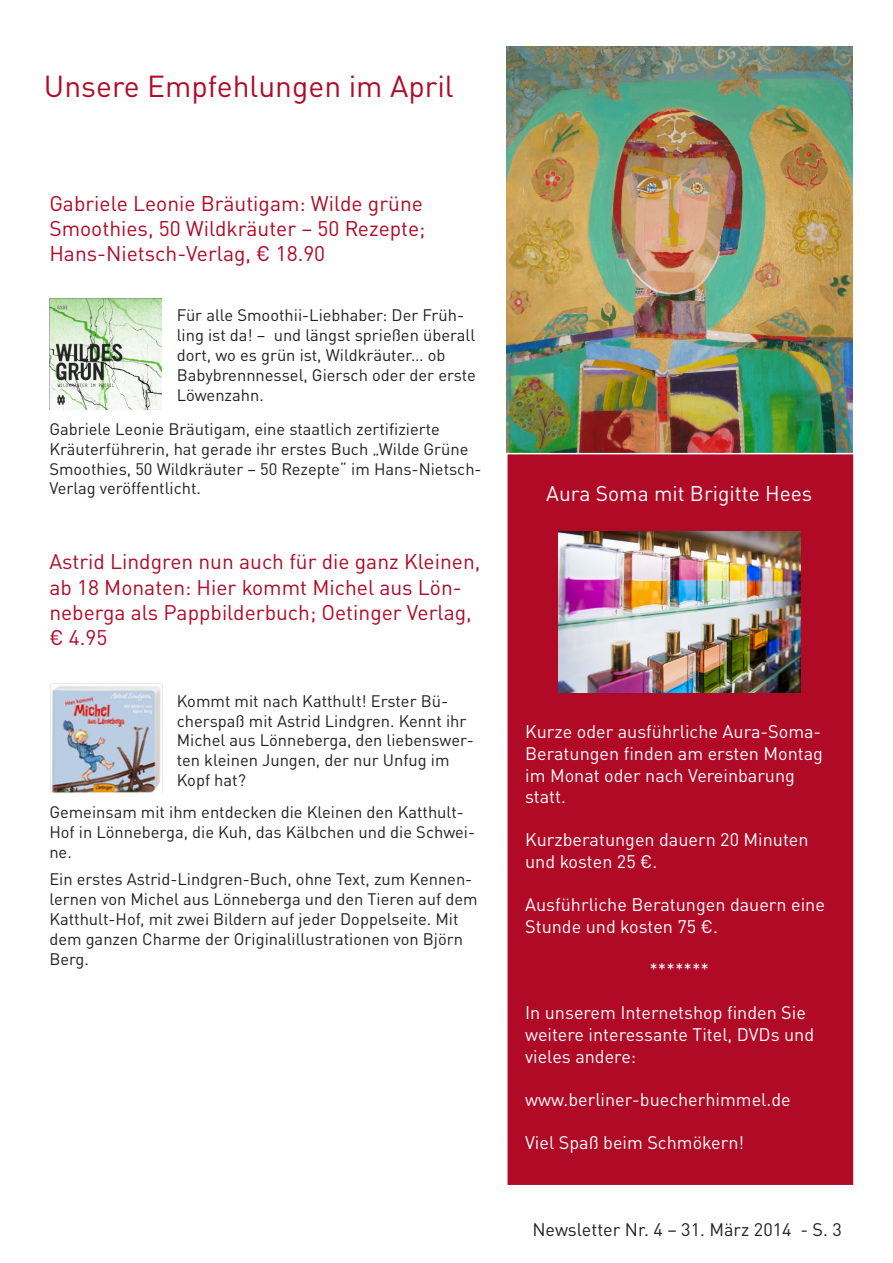
<style>
.page{position:relative;width:893px;height:1263px;background:#fff}
.page>*{position:absolute;margin:0;border:0;box-sizing:border-box;transform-origin:0 0}
.t1{font:30px "DINOT";color:#b00a27}
.t2{font:21px/25.2px "DINOT";color:#b00a27}
.t3{font:21px "DINOT";color:#fff}
.t4{font:18px/21.6px "DINOT";color:#fff}
.t5{font:18px "DINOT";color:#231f20}
.t6{font:16.5px/19.8px "DINOT";color:#231f20}
</style>
<div class="page">
<img style="left:506px;top:47px;width:347px;height:406px">
<div style="left:506px;top:453px;width:349px;height:733px;background:#b00a27;border:2px solid #fff"></div>
<img style="left:49px;top:298px;width:112px;height:112px">
<img style="left:51px;top:683px;width:111px;height:111px">
<img style="left:558px;top:531px;width:242px;height:162px">
<h1 class="t1" style="left:44px;top:68px;width:411px">Unsere Empfehlungen im April</h1>
<p class="t2" style="left:49px;top:190px;width:378px">Gabriele Leonie Bräutigam: Wilde grüne<br>Smoothies, 50 Wildkräuter – 50 Rezepte;<br>Hans-Nietsch-Verlag, € 18.90</p>
<p class="t6" style="left:177px;top:305px;width:301px">Für alle Smoothii-Liebhaber: Der Früh&shy;ling ist da! – und längst sprießen überall dort, wo es grün ist, Wildkräuter… ob Babybrennnessel, Giersch oder der erste Löwenzahn.</p>
<p class="t6" style="left:49px;top:419px;width:434px">Gabriele Leonie Bräutigam, eine staatlich zertifizierte Kräuterführerin, hat gerade ihr erstes Buch „Wilde Grüne Smoothies, 50 Wildkräuter – 50 Rezepte“ im Hans-Nietsch-Verlag veröffentlicht.</p>
<p class="t2" style="left:49px;top:549px;width:432px">Astrid Lindgren nun auch für die ganz Kleinen, ab 18 Monaten: Hier kommt Michel aus Lön&shy;neberga als Pappbilderbuch; Oetinger Verlag, € 4.95</p>
<p class="t6" style="left:177px;top:691px;width:299px">Kommt mit nach Katthult! Erster Bü&shy;cherspaß mit Astrid Lindgren. Kennt ihr<br>Michel aus Lönneberga, den liebenswer&shy;ten kleinen Jungen, der nur Unfug im<br>Kopf hat?</p>
<p class="t6" style="left:49px;top:802px;width:427px">Gemeinsam mit ihm entdecken die Kleinen den Katthult-<br>Hof in Lönneberga, die Kuh, das Kälbchen und die Schwei&shy;ne.</p>
<p class="t6" style="left:49px;top:869px;width:430px">Ein erstes Astrid-Lindgren-Buch, ohne Text, zum Kennen&shy;lernen von Michel aus Lönneberga und den Tieren auf dem Katthult-Hof, mit zwei Bildern auf jeder Doppelseite. Mit dem ganzen Charme der Originalillustrationen von Björn Berg.</p>
<p class="t3" style="left:546px;top:480px;width:268px">Aura Soma mit Brigitte Hees</p>
<p class="t4" style="left:525px;top:721px;width:299px">Kurze oder ausführliche Aura-Soma-<br>Beratungen finden am ersten Montag im Monat oder nach Vereinbarung statt.</p>
<p class="t4" style="left:525px;top:829px;width:285px">Kurzberatungen dauern 20 Minuten und kosten 25 €.</p>
<p class="t4" style="left:525px;top:894px;width:301px">Ausführliche Beratungen dauern eine<br>Stunde und kosten 75 €.</p>
<p class="t4" style="left:649px;top:958px;width:61px">*******</p>
<p class="t4" style="left:525px;top:1002px;width:291px">In unserem Internetshop finden Sie weitere interessante Titel, DVDs und vieles andere:</p>
<p class="t4" style="left:525px;top:1088px;width:267px">www.berliner-buecherhimmel.de</p>
<p class="t4" style="left:525px;top:1131px;width:220px">Viel Spaß beim Schmökern!</p>
<p class="t5" style="left:532px;top:1218px;width:311px">Newsletter Nr. 4 – 31. März 2014 - S. 3</p>
</div>
